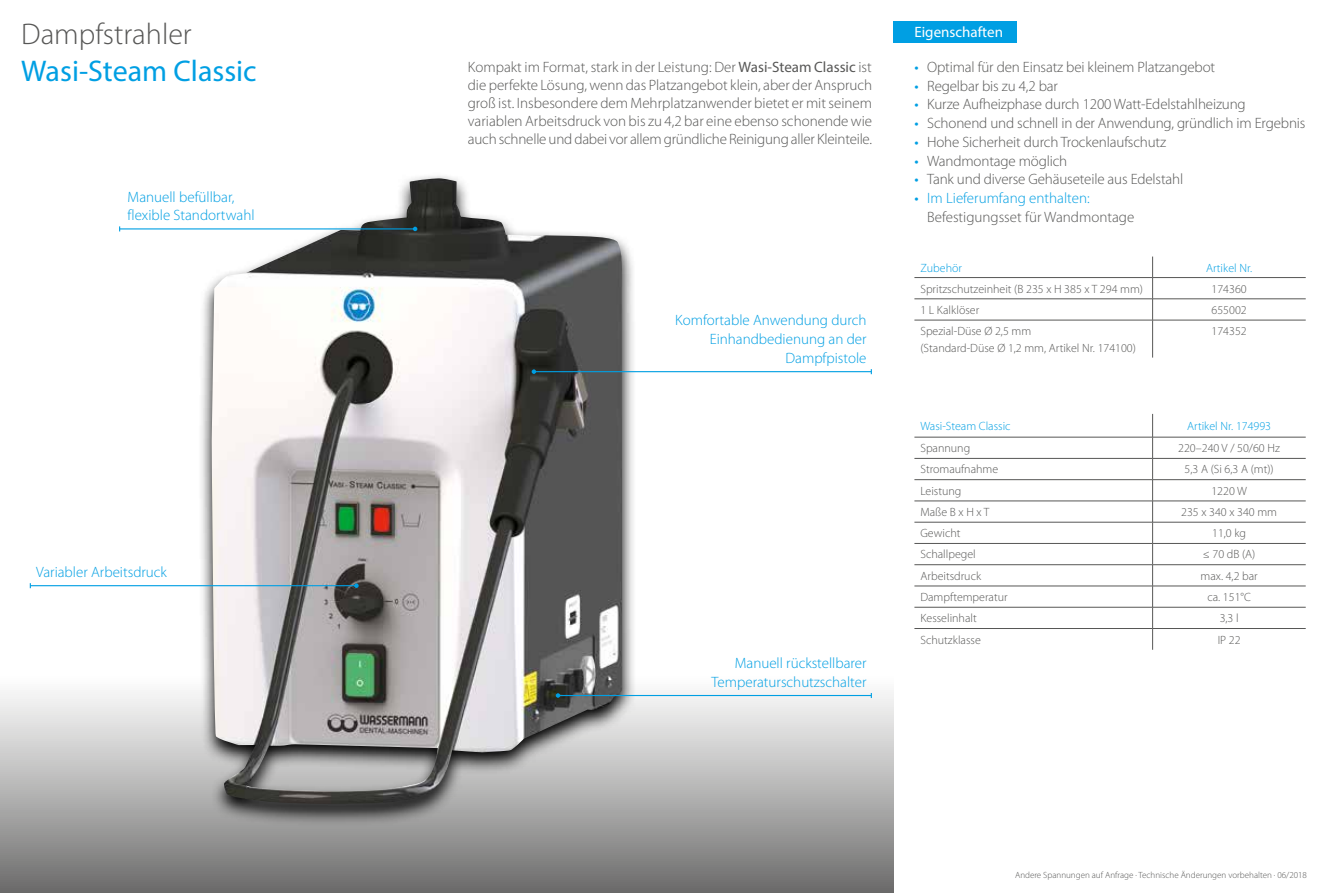
<style>
.page{position:relative;width:1327px;height:893px;background:#fff}
.page>*{position:absolute;margin:0;border:0;box-sizing:border-box;transform-origin:0 0}
.t1{font:30px "Myriad Pro";color:#009fe3}
.t2{font:300 30px "Myriad Pro";color:#575756}
.t3{font:300 15px/18px "Myriad Pro";letter-spacing:-.01em;color:#575756}
.t4{font:300 15px/18.8px "Myriad Pro";color:#009fe3;text-align:right}
.t5{font:15px "Myriad Pro";color:#fff}
.t6{font:300 12px/16.5px "Myriad Pro";color:#575756}
.t7{font:300 12px "Myriad Pro";color:#009fe3}
.t8{font:300 9px "Myriad Pro";color:#575756}
.s1{font-weight:400}
.s2{font-weight:400;color:#009fe3}
.s3{color:#009fe3}
</style>
<div class="page">
<svg style="left:0;top:583px;width:893px;height:310px"></svg>
<div style="left:893px;top:21px;width:123px;height:22px;background:#009fe3"></div>
<hr style="left:914px;top:277px;width:238px;height:1px;background:#575756">
<hr style="left:1152px;top:277px;width:153px;height:1px;background:#575756">
<hr style="left:914px;top:299px;width:238px;height:1px;background:#575756">
<hr style="left:1152px;top:299px;width:153px;height:1px;background:#575756">
<svg style="left:1152px;top:257px;width:1px;height:63px"></svg>
<hr style="left:914px;top:320px;width:238px;height:1px;background:#575756">
<hr style="left:1152px;top:320px;width:153px;height:1px;background:#575756">
<hr style="left:1152px;top:320px;width:1px;height:38px;background:#575756">
<hr style="left:914px;top:437px;width:238px;height:1px;background:#575756">
<hr style="left:1152px;top:437px;width:153px;height:1px;background:#575756">
<hr style="left:914px;top:458px;width:238px;height:1px;background:#575756">
<hr style="left:1152px;top:458px;width:153px;height:1px;background:#575756">
<hr style="left:914px;top:479px;width:238px;height:1px;background:#575756">
<hr style="left:1152px;top:479px;width:153px;height:1px;background:#575756">
<hr style="left:914px;top:501px;width:238px;height:1px;background:#575756">
<hr style="left:1152px;top:501px;width:153px;height:1px;background:#575756">
<hr style="left:914px;top:522px;width:238px;height:1px;background:#575756">
<hr style="left:1152px;top:522px;width:153px;height:1px;background:#575756">
<hr style="left:914px;top:543px;width:238px;height:1px;background:#575756">
<hr style="left:1152px;top:543px;width:153px;height:1px;background:#575756">
<hr style="left:914px;top:564px;width:238px;height:1px;background:#575756">
<hr style="left:1152px;top:564px;width:153px;height:1px;background:#575756">
<hr style="left:914px;top:586px;width:238px;height:1px;background:#575756">
<hr style="left:1152px;top:586px;width:153px;height:1px;background:#575756">
<hr style="left:914px;top:607px;width:238px;height:1px;background:#575756">
<hr style="left:1152px;top:607px;width:153px;height:1px;background:#575756">
<hr style="left:914px;top:628px;width:238px;height:1px;background:#575756">
<hr style="left:1152px;top:628px;width:153px;height:1px;background:#575756">
<svg style="left:1152px;top:414px;width:1px;height:236px"></svg>
<svg style="left:198px;top:176px;width:438px;height:651px"></svg>
<img style="left:212px;top:178px;width:411px;height:627px">
<hr style="left:120px;top:228px;width:295px;height:1px;background:#009fe3">
<svg style="left:413px;top:227px;width:4px;height:4px"></svg>
<hr style="left:534px;top:371px;width:337px;height:1px;background:#009fe3">
<svg style="left:531px;top:369px;width:5px;height:5px"></svg>
<hr style="left:558px;top:695px;width:313px;height:1px;background:#009fe3">
<svg style="left:556px;top:693px;width:4px;height:5px"></svg>
<hr style="left:30px;top:585px;width:326px;height:1px;background:#009fe3">
<svg style="left:354px;top:583px;width:5px;height:5px"></svg>
<h1 class="t2" style="left:21px;top:17px;width:172px">Dampfstrahler</h1>
<h1 class="t1" style="left:21px;top:53px;width:237px">Wasi-Steam Classic</h1>
<p class="t3" style="left:468px;top:58px;width:406px;text-align:justify">Kompakt im Format, stark in der Leistung: Der <span class="s1">Wasi-Steam Classic</span> ist die perfekte Lösung, wenn das Platzangebot klein, aber der Anspruch groß ist. Insbesondere dem Mehrplatzanwender bietet er mit seinem variablen Arbeitsdruck von bis zu 4,2 bar eine ebenso schonende wie auch schnelle und dabei vor allem gründliche Reinigung aller Kleinteile.</p>
<p class="t4" style="left:128px;top:188px;width:129px;text-align:left">Manuell befüllbar, flexible Standortwahl</p>
<p class="t4" style="left:36px;top:563px;width:132px">Variabler Arbeitsdruck</p>
<p class="t4" style="left:675px;top:311px;width:193px">Komfortable Anwendung durch<br>Einhandbedienung an der<br>Dampfpistole</p>
<p class="t4" style="left:711px;top:654px;width:156px">Manuell rückstellbarer<br>Temperaturschutzschalter</p>
<p class="t5" style="left:914px;top:22px;width:90px">Eigenschaften</p>
<p class="t3" style="left:914px;top:58px;width:302px"><span class="s2">•</span> Optimal für den Einsatz bei kleinem Platzangebot</p>
<p class="t3" style="left:914px;top:77px;width:145px"><span class="s2">•</span> Regelbar bis zu 4,2 bar</p>
<p class="t3" style="left:914px;top:96px;width:333px"><span class="s2">•</span> Kurze Aufheizphase durch 1200 Watt-Edelstahlheizung</p>
<p class="t3" style="left:914px;top:114px;width:392px"><span class="s2">•</span> Schonend und schnell in der Anwendung, gründlich im Ergebnis</p>
<p class="t3" style="left:914px;top:133px;width:253px"><span class="s2">•</span> Hohe Sicherheit durch Trockenlaufschutz</p>
<p class="t3" style="left:914px;top:152px;width:154px"><span class="s2">•</span> Wandmontage möglich</p>
<p class="t3" style="left:914px;top:171px;width:270px"><span class="s2">•</span> Tank und diverse Gehäuseteile aus Edelstahl</p>
<p class="t3" style="left:927px;top:189px;width:209px;line-height:18.8px;text-indent:-13px"><span class="s2">•</span> <span class="s3">Im Lieferumfang enthalten:<br></span>Befestigungsset für Wandmontage</p>
<p class="t7" style="left:920px;top:261px;width:43px">Zubehör</p>
<p class="t7" style="left:1206px;top:261px;width:48px">Artikel Nr.</p>
<p class="t6" style="left:920px;top:281px;width:224px">Spritzschutzeinheit (B 235 x H 385 x T 294 mm)</p>
<p class="t6" style="left:1211px;top:280px;width:37px">174360</p>
<p class="t6" style="left:920px;top:302px;width:60px">1 L Kalklöser</p>
<p class="t6" style="left:1211px;top:302px;width:37px">655002</p>
<p class="t6" style="left:920px;top:323px;width:217px">Spezial-Düse Ø 2,5 mm<br>(Standard-Düse Ø 1,2 mm, Artikel Nr. 174100)</p>
<p class="t6" style="left:1211px;top:323px;width:37px">174352</p>
<p class="t7" style="left:920px;top:419px;width:92px">Wasi-Steam Classic</p>
<p class="t7" style="left:1187px;top:419px;width:85px">Artikel Nr. 174993</p>
<p class="t6" style="left:920px;top:440px;width:51px">Spannung</p>
<p class="t6" style="left:1178px;top:440px;width:103px">220–240 V / 50/60 Hz</p>
<p class="t6" style="left:920px;top:461px;width:79px">Stromaufnahme</p>
<p class="t6" style="left:1184px;top:461px;width:91px">5,3 A (Si 6,3 A (mt))</p>
<p class="t6" style="left:920px;top:483px;width:43px">Leistung</p>
<p class="t6" style="left:1211px;top:483px;width:37px">1220 W</p>
<p class="t6" style="left:920px;top:504px;width:71px">Maße B x H x T</p>
<p class="t6" style="left:1181px;top:504px;width:97px">235 x 340 x 340 mm</p>
<p class="t6" style="left:920px;top:525px;width:42px">Gewicht</p>
<p class="t6" style="left:1212px;top:525px;width:36px">11,0 kg</p>
<p class="t6" style="left:920px;top:546px;width:57px">Schallpegel</p>
<p class="t6" style="left:1202px;top:546px;width:54px">≤ 70 dB (A)</p>
<p class="t6" style="left:920px;top:568px;width:62px">Arbeitsdruck</p>
<p class="t6" style="left:1200px;top:568px;width:59px">max. 4,2 bar</p>
<p class="t6" style="left:920px;top:589px;width:89px">Dampftemperatur</p>
<p class="t6" style="left:1207px;top:589px;width:45px">ca. 151°C</p>
<p class="t6" style="left:920px;top:610px;width:58px">Kesselinhalt</p>
<p class="t6" style="left:1219px;top:610px;width:20px">3,3 l</p>
<p class="t6" style="left:920px;top:631px;width:62px">Schutzklasse</p>
<p class="t6" style="left:1217px;top:631px;width:24px">IP 22</p>
<p class="t8" style="left:1015px;top:870px;width:293px">Andere Spannungen auf Anfrage · Technische Änderungen vorbehalten · 06/2018</p>
</div>
